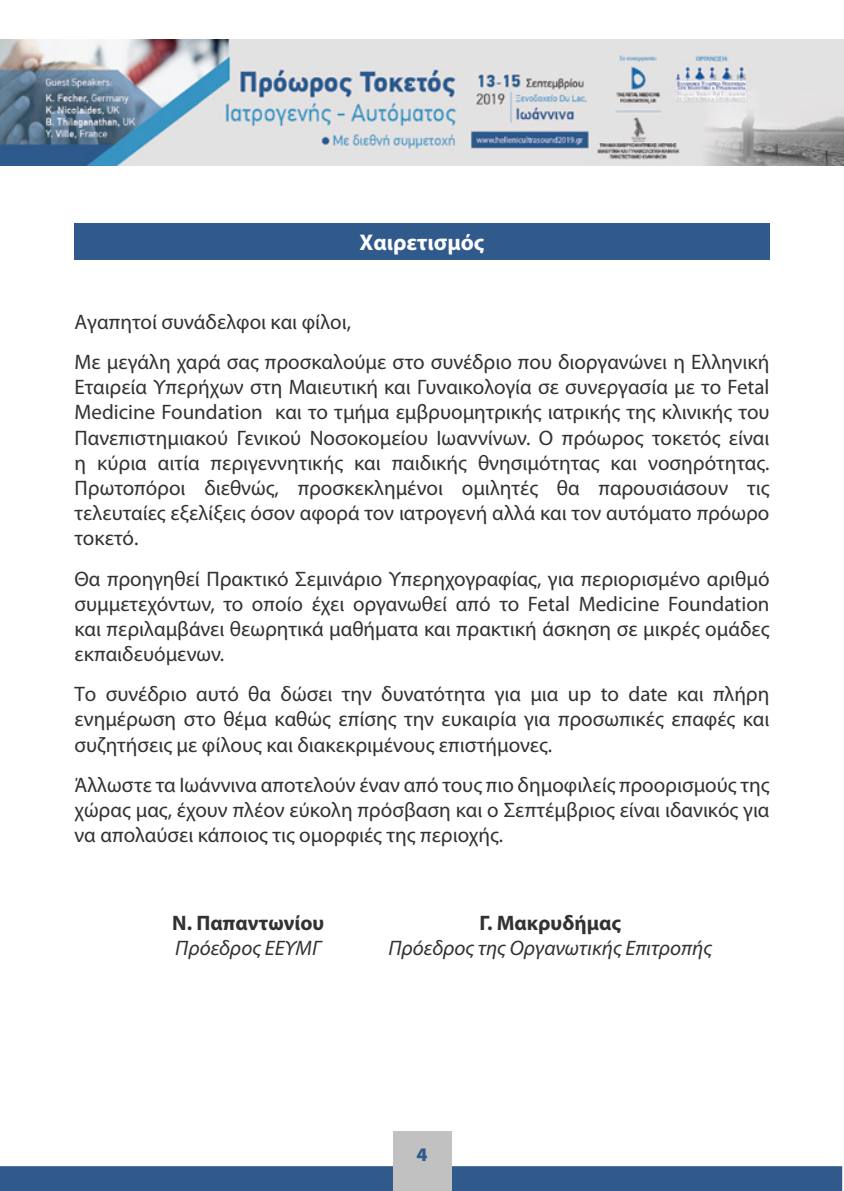
<style>
.page{position:relative;width:844px;height:1191px;background:#fff}
.page>*{position:absolute;margin:0;border:0;box-sizing:border-box;transform-origin:0 0}
.t1{font:700 22.75px "Myriad Pro";color:#fff}
.t2{font:21px/25.2px "Myriad Pro";color:#323232;text-align:justify}
.t3{font:italic 21px "Myriad Pro";color:#323232}
.t4{font:700 21px "Myriad Pro";color:#323232}
.t5{font:900 19.25px "Myriad Pro";color:#305a8c}
</style>
<div class="page">
<div style="left:0;top:1166px;width:842px;height:25px;background:#305a8c"></div>
<div style="left:392px;top:1131px;width:59px;height:60px;background:#c1c1c1"></div>
<img style="left:0;top:40px;width:844px;height:125px">
<div style="left:74px;top:223px;width:695px;height:37px;background:#305a8c"></div>
<p class="t1" style="left:359px;top:228px;width:126px">Χαιρετισμός</p>
<p class="t2" style="left:74px;top:301px;width:696px;line-height:40.1px">Αγαπητοί συνάδελφοι και φίλοι,<br>Με μεγάλη χαρά σας προσκαλούμε στο συνέδριο που διοργανώνει η Ελληνική</p>
<p class="t2" style="left:74px;top:374px;width:696px">Εταιρεία Υπερήχων στη Μαιευτική και Γυναικολογία σε συνεργασία με το Fetal Medicine Foundation και το τμήμα εμβρυομητρικής ιατρικής της κλινικής του Πανεπιστημιακού Γενικού Νοσοκομείου Ιωαννίνων. Ο πρόωρος τοκετός είναι η κύρια αιτία περιγεννητικής και παιδικής θνησιμότητας και νοσηρότητας.<br>Πρωτοπόροι διεθνώς, προσκεκλημένοι ομιλητές θα παρουσιάσουν τις τελευταίες εξελίξεις όσον αφορά τον ιατρογενή αλλά και τον αυτόματο πρόωρο τοκετό.</p>
<p class="t2" style="left:74px;top:565px;width:696px">Θα προηγηθεί Πρακτικό Σεμινάριο Υπερηχογραφίας, για περιορισμένο αριθμό συμμετεχόντων, το οποίο έχει οργανωθεί από το Fetal Medicine Foundation και περιλαμβάνει θεωρητικά μαθήματα και πρακτική άσκηση σε μικρές ομάδες εκπαιδευόμενων.</p>
<p class="t2" style="left:74px;top:681px;width:696px">Το συνέδριο αυτό θα δώσει την δυνατότητα για μια up to date και πλήρη ενημέρωση στο θέμα καθώς επίσης την ευκαιρία για προσωπικές επαφές και συζητήσεις με φίλους και διακεκριμένους επιστήμονες.</p>
<p class="t2" style="left:74px;top:772px;width:696px">Άλλωστε τα Ιωάννινα αποτελούν έναν από τους πιο δημοφιλείς προορισμούς της χώρας μας, έχουν πλέον εύκολη πρόσβαση και ο Σεπτέμβριος είναι ιδανικός για να απολαύσει κάποιος τις ομορφιές της περιοχής.</p>
<p class="t4" style="left:172px;top:909px;width:153px">Ν. Παπαντωνίου</p>
<p class="t3" style="left:175px;top:935px;width:147px">Πρόεδρος ΕΕΥΜΓ</p>
<p class="t4" style="left:479px;top:909px;width:143px">Γ. Μακρυδήμας</p>
<p class="t3" style="left:388px;top:935px;width:325px">Πρόεδρος της Οργανωτικής Επιτροπής</p>
<p class="t5" style="left:416px;top:1141px;width:13px">4</p>
</div>
